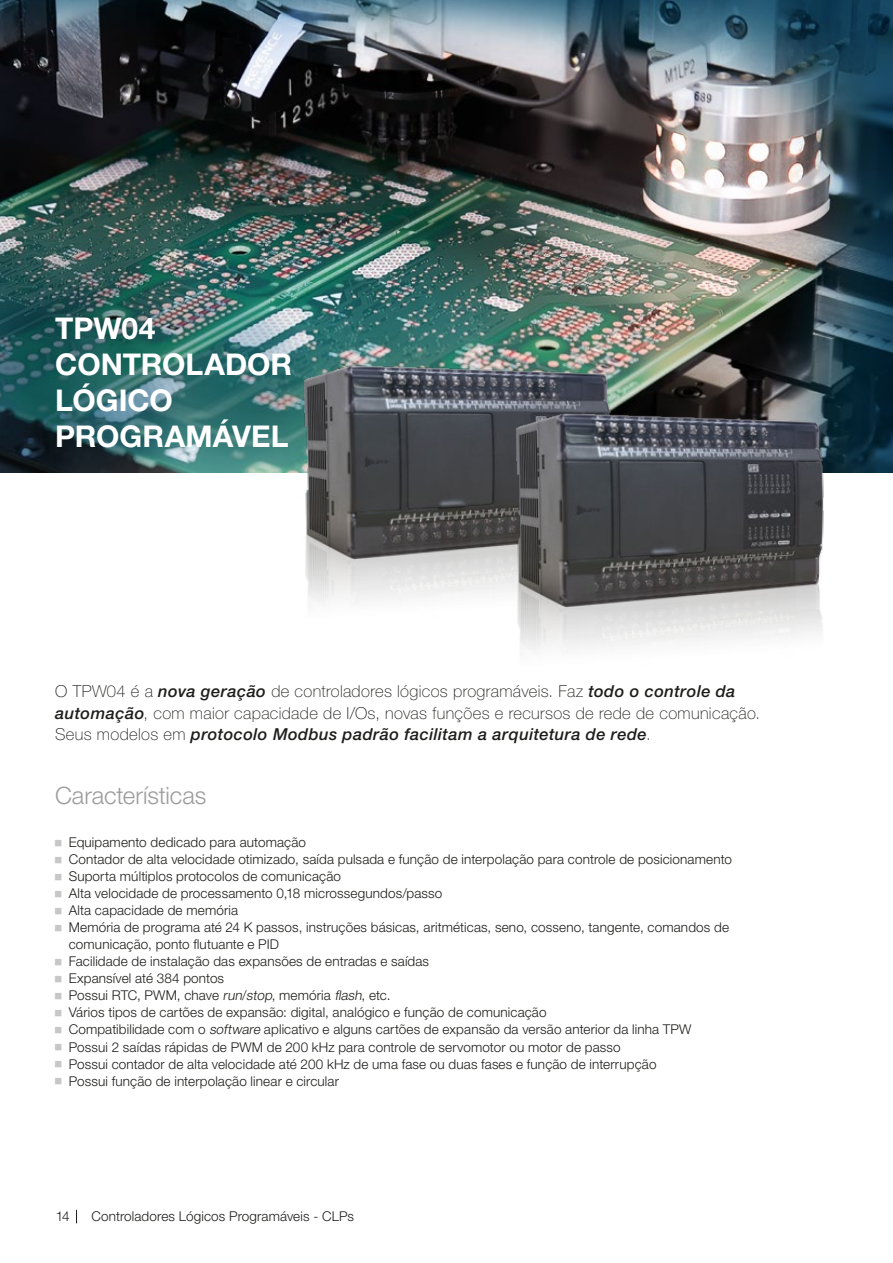
<style>
.page{position:relative;width:893px;height:1263px;background:#fff}
.page>*{position:absolute;margin:0;border:0;box-sizing:border-box;transform-origin:0 0}
.t1{font:700 30px/36px "Helvetica Neue LT Pro";color:#fff}
.t2{font:300 24px "Helvetica Neue LT Pro";letter-spacing:-.005em;color:#9d9d9d}
.t3{font:100 16.5px/21.3px "Helvetica Neue LT Pro";letter-spacing:.02em;color:#1d1d1b}
.t4{font:300 13.5px/17px "Helvetica Neue LT Pro";letter-spacing:.01em;color:#1d1d1b}
.s1{font-weight:500;font-style:italic}
.s2{font-style:italic}
</style>
<div class="page">
<svg style="left:76px;top:1210px;width:1px;height:13px"></svg>
<img style="left:0;top:0;width:893px;height:472px">
<img style="left:300px;top:360px;width:320px;height:245px">
<img style="left:511px;top:409px;width:320px;height:244px">
<h1 class="t1" style="left:55px;top:309px;width:238px">TPW04<br>CONTROLADOR<br>LÓGICO<br>PROGRAMÁVEL</h1>
<p class="t3" style="left:55px;top:681px;width:706px">O TPW04 é a <span class="s1">nova geração</span> de controladores lógicos programáveis. Faz <span class="s1">todo o controle da automação</span>, com maior capacidade de I/Os, novas funções e recursos de rede de comunicação.<br>Seus modelos em <span class="s1">protocolo Modbus padrão facilitam a arquitetura de rede</span>.</p>
<h2 class="t2" style="left:55px;top:781px;width:153px">Características</h2>
<p class="t4" style="left:69px;top:834px;width:665px">Equipamento dedicado para automação<br>Contador de alta velocidade otimizado, saída pulsada e função de interpolação para controle de posicionamento Suporta múltiplos protocolos de comunicação<br>Alta velocidade de processamento 0,18 microssegundos/passo<br>Alta capacidade de memória<br>Memória de programa até 24 K passos, instruções básicas, aritméticas, seno, cosseno, tangente, comandos de comunicação, ponto flutuante e PID<br>Facilidade de instalação das expansões de entradas e saídas<br>Expansível até 384 pontos<br>Possui RTC, PWM, chave <span class="s2">run</span>/<span class="s2">stop</span>, memória <span class="s2">flash</span>, etc.<br>Vários tipos de cartões de expansão: digital, analógico e função de comunicação<br>Compatibilidade com o <span class="s2">software</span> aplicativo e alguns cartões de expansão da versão anterior da linha TPW Possui 2 saídas rápidas de PWM de 200 kHz para controle de servomotor ou motor de passo<br>Possui contador de alta velocidade até 200 kHz de uma fase ou duas fases e função de interrupção<br>Possui função de interpolação linear e circular</p>
<p class="t4" style="left:56px;top:1207px;width:16px">14</p>
<p class="t4" style="left:91px;top:1207px;width:264px">Controladores Lógicos Programáveis - CLPs</p>
</div>
